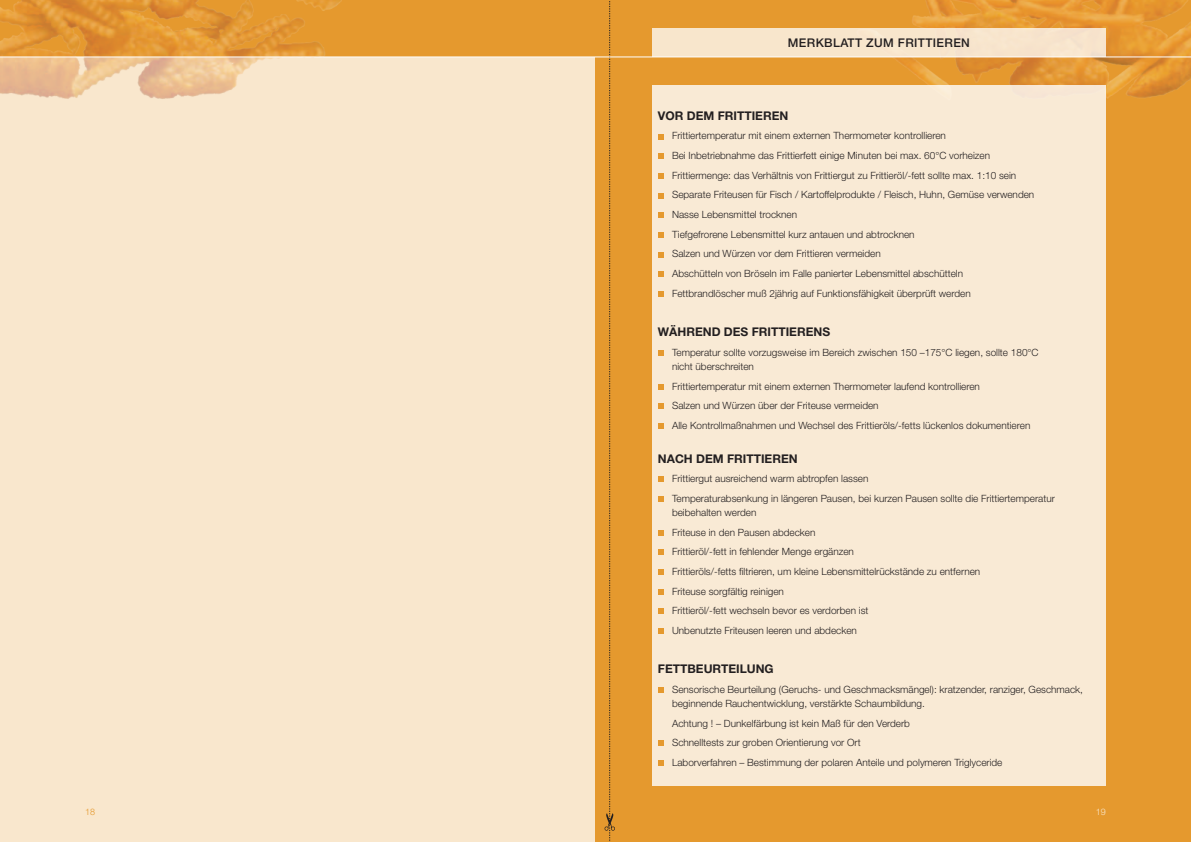
<style>
.page{position:relative;width:1191px;height:842px;background:#fff}
.page>*{position:absolute;margin:0;border:0;box-sizing:border-box;transform-origin:0 0}
.t1{font:700 12px "Helvetica Neue";color:#231f20}
.t2{font:500 12px "Helvetica Neue";letter-spacing:.03em;color:#231f20}
.t3{font:300 10px/19.7px "Helvetica Neue";color:#231f20}
.t4{font:300 9px "Helvetica Neue";color:#e5992e}
.t5{font:300 9px "Helvetica Neue";color:#f9e7cd}
</style>
<div class="page">
<div style="left:0;top:0;width:595px;height:842px;background:#f9e7cd"></div>
<div style="left:595px;top:0;width:596px;height:842px;background:#e5992e"></div>
<img style="left:0;top:0;width:1191px;height:99px">
<div style="left:652px;top:28px;width:454px;height:29px;background:#f8e6cc"></div>
<div style="left:652px;top:85px;width:454px;height:700px;background:#f9ead5"></div>
<svg style="left:604px;top:0;width:11px;height:842px"></svg>
<hr style="left:0;top:57px;width:1191px;height:1px;background:#fff">
<svg style="left:658px;top:134px;width:5px;height:5px"></svg>
<svg style="left:658px;top:153px;width:5px;height:6px"></svg>
<svg style="left:658px;top:173px;width:5px;height:6px"></svg>
<svg style="left:658px;top:193px;width:5px;height:5px"></svg>
<svg style="left:658px;top:212px;width:5px;height:6px"></svg>
<svg style="left:658px;top:232px;width:5px;height:6px"></svg>
<svg style="left:658px;top:252px;width:5px;height:5px"></svg>
<svg style="left:658px;top:271px;width:5px;height:6px"></svg>
<svg style="left:658px;top:291px;width:5px;height:6px"></svg>
<svg style="left:658px;top:350px;width:5px;height:6px"></svg>
<svg style="left:658px;top:384px;width:5px;height:5px"></svg>
<svg style="left:658px;top:403px;width:5px;height:6px"></svg>
<svg style="left:658px;top:423px;width:5px;height:6px"></svg>
<svg style="left:658px;top:476px;width:5px;height:6px"></svg>
<svg style="left:658px;top:496px;width:5px;height:6px"></svg>
<svg style="left:658px;top:530px;width:5px;height:5px"></svg>
<svg style="left:658px;top:549px;width:5px;height:6px"></svg>
<svg style="left:658px;top:569px;width:5px;height:6px"></svg>
<svg style="left:658px;top:589px;width:5px;height:5px"></svg>
<svg style="left:658px;top:608px;width:5px;height:6px"></svg>
<svg style="left:658px;top:628px;width:5px;height:6px"></svg>
<svg style="left:658px;top:687px;width:5px;height:6px"></svg>
<svg style="left:658px;top:741px;width:5px;height:5px"></svg>
<svg style="left:658px;top:760px;width:5px;height:6px"></svg>
<p class="t4" style="left:85px;top:806px;width:12px">18</p>
<p class="t2" style="left:788px;top:36px;width:54px">MERKBLATT</p>
<p class="t2" style="left:866px;top:36px;width:46px">ZUM FRITTI</p>
<p class="t2" style="left:936px;top:36px;width:33px">EREN</p>
<p class="t1" style="left:658px;top:108px;width:132px">VOR DEM FRITTIEREN</p>
<p class="t3" style="left:672px;top:126px;width:364px">Frittiertemperatur mit einem externen Thermometer kontrollieren<br>Bei Inbetriebnahme das Frittierfett einige Minuten bei max. 60°C vorheizen Frittiermenge: das Verhältnis von Frittiergut zu Frittieröl/-fett sollte max. 1:10 sein Separate Friteusen für Fisch / Kartoffelprodukte / Fleisch, Huhn, Gemüse verwenden Nasse Lebensmittel trocknen<br>Tiefgefrorene Lebensmittel kurz antauen und abtrocknen<br>Salzen und Würzen vor dem Frittieren vermeiden<br>Abschütteln von Bröseln im Falle panierter Lebensmittel abschütteln Fettbrandlöscher muß 2jährig auf Funktionsfähigkeit überprüft werden</p>
<p class="t1" style="left:658px;top:324px;width:174px">WÄHREND DES FRITTIERENS</p>
<p class="t3" style="left:672px;top:345px;width:368px;line-height:14px">Temperatur sollte vorzugsweise im Bereich zwischen 150 –175°C liegen, sollte 180°C nicht überschreiten</p>
<p class="t3" style="left:672px;top:376px;width:360px">Frittiertemperatur mit einem externen Thermometer laufend kontrollieren<br>Salzen und Würzen über der Friteuse vermeiden<br>Alle Kontrollmaßnahmen und Wechsel des Frittieröls/-fetts lückenlos dokumentieren</p>
<p class="t1" style="left:658px;top:451px;width:141px">NACH DEM FRITTIEREN</p>
<p class="t3" style="left:672px;top:469px;width:384px">Frittiergut ausreichend warm abtropfen lassen<br>Temperaturabsenkung in längeren Pausen, bei kurzen Pausen sollte die Frittiertemperatur</p>
<p class="t3" style="left:672px;top:502px;width:310px">beibehalten werden<br>Friteuse in den Pausen abdecken<br>Frittieröl/-fett in fehlender Menge ergänzen<br>Frittieröls/-fetts filtrieren, um kleine Lebensmittelrückstände zu entfernen Friteuse sorgfältig reinigen<br>Frittieröl/-fett wechseln bevor es verdorben ist<br>Unbenutzte Friteusen leeren und abdecken</p>
<p class="t1" style="left:658px;top:661px;width:117px">FETTBEURTEILUNG</p>
<p class="t3" style="left:672px;top:682px;width:412px;line-height:14px">Sensorische Beurteilung (Geruchs- und Geschmacksmängel): kratzender, ranziger, Geschmack, beginnende Rauchentwicklung, verstärkte Schaumbildung.</p>
<p class="t3" style="left:672px;top:713px;width:332px">Achtung ! – Dunkelfärbung ist kein Maß für den Verderb<br>Schnelltests zur groben Orientierung vor Ort<br>Laborverfahren – Bestimmung der polaren Anteile und polymeren Triglyceride</p>
<p class="t5" style="left:1096px;top:806px;width:12px">19</p>
</div>
